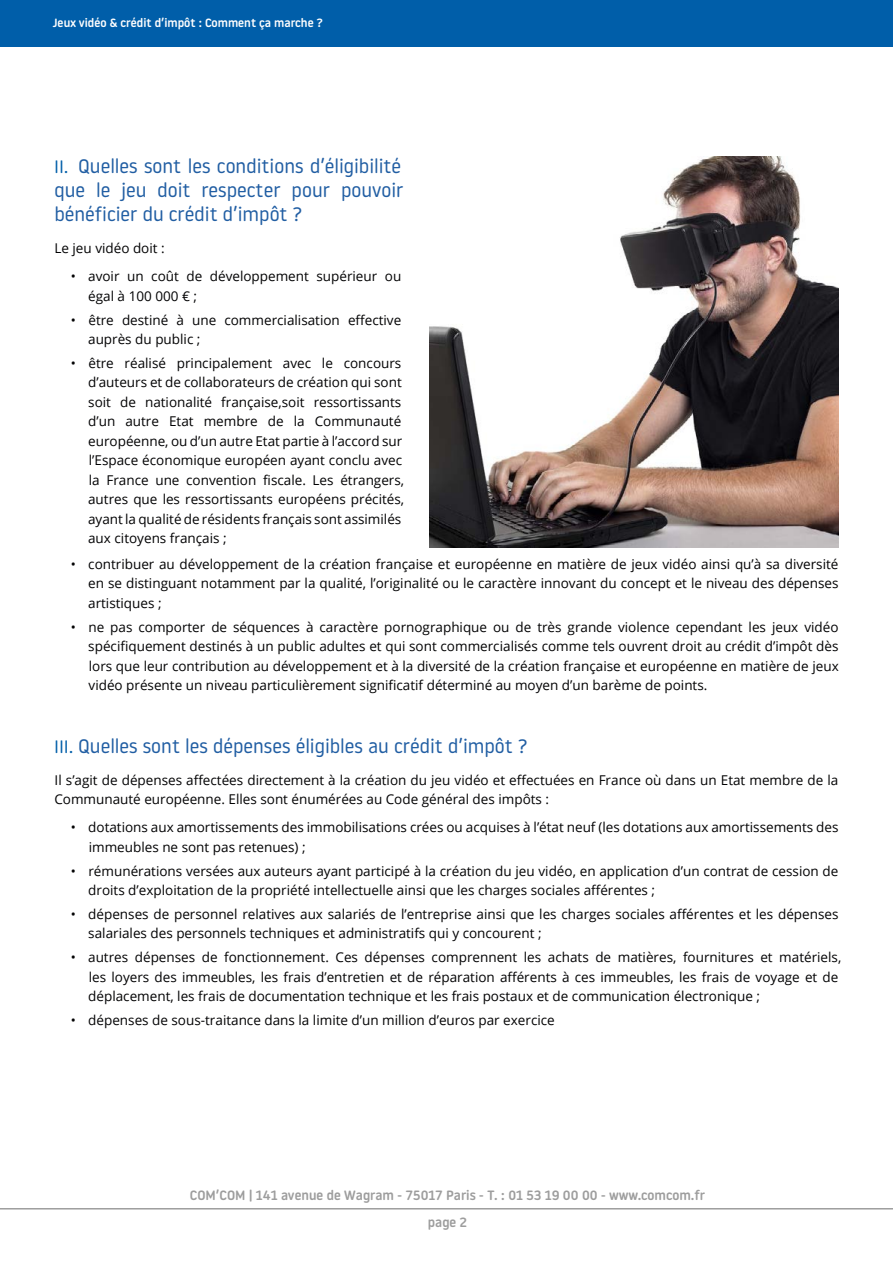
<style>
.page{position:relative;width:893px;height:1263px;background:#fff}
.page>*{position:absolute;margin:0;border:0;box-sizing:border-box;transform-origin:0 0}
.t1{font:19.5px/24px "Roway Round";color:#215ea3;text-align:justify}
.t2{font:13.5px/19.5px "Open Sans";color:#020203}
.t3{font:500 13.5px/26.8px "Roway Round";color:#9d9d9d;text-align:center}
.t4{font:500 12px "Roway Round";color:#fefefe}
.s1{font-size:18px;color:#005ea9}
</style>
<div class="page">
<div style="left:0;top:0;width:893px;height:47px;background:#005ea9"></div>
<hr style="left:0;top:1208px;width:893px;height:1px;background:#9d9d9d">
<img style="left:429px;top:156px;width:410px;height:391px">
<p class="t4" style="left:53px;top:14px;width:272px">Jeux vidéo &amp; crédit d’impôt : Comment ça marche ?</p>
<h1 class="t1" style="left:54px;top:153px;width:351px"><span class="s1">II.</span> Quelles sont les conditions d’éligibilité que le jeu doit respecter pour pouvoir bénéficier du crédit d’impôt ?</h1>
<p class="t2" style="left:54px;top:238px;width:112px">Le jeu vidéo doit :</p>
<p class="t2" style="left:88px;top:266px;width:315px;text-indent:-17px">• avoir un coût de développement supérieur ou égal à 100 000 € ;</p>
<p class="t2" style="left:88px;top:310px;width:315px;text-indent:-17px">• être destiné à une commercialisation effective auprès du public ;</p>
<p class="t2" style="left:88px;top:353px;width:318px;text-indent:-17px">• être réalisé principalement avec le concours d’auteurs et de collaborateurs de création qui sont soit de nationalité française,soit ressortissants d’un autre Etat membre de la Communauté européenne, ou d’un autre Etat partie à l’accord sur l’Espace économique européen ayant conclu avec la France une convention fiscale. Les étrangers, autres que les ressortissants européens précités, ayant la qualité de résidents français sont assimilés aux citoyens français ;</p>
<p class="t2" style="left:88px;top:554px;width:752px;text-align:justify;text-indent:-17px">• contribuer au développement de la création française et européenne en matière de jeux vidéo ainsi qu’à sa diversité en se distinguant notamment par la qualité, l’originalité ou le caractère innovant du concept et le niveau des dépenses artistiques ;</p>
<p class="t2" style="left:88px;top:616px;width:752px;text-align:justify;text-indent:-17px">• ne pas comporter de séquences à caractère pornographique ou de très grande violence cependant les jeux vidéo spécifiquement destinés à un public adultes et qui sont commercialisés comme tels ouvrent droit au crédit d’impôt dès lors que leur contribution au développement et à la diversité de la création française et européenne en matière de jeux vidéo présente un niveau particulièrement significatif déterminé au moyen d’un barème de points.</p>
<h1 class="t1" style="left:54px;top:733px;width:475px"><span class="s1">III.</span> Quelles sont les dépenses éligibles au crédit d’impôt ?</h1>
<p class="t2" style="left:54px;top:770px;width:786px">Il s’agit de dépenses affectées directement à la création du jeu vidéo et effectuées en France où dans un Etat membre de la<br>Communauté européenne. Elles sont énumérées au Code général des impôts :</p>
<p class="t2" style="left:89px;top:817px;width:751px;text-indent:-18px">• dotations aux amortissements des immobilisations crées ou acquises à l’état neuf (les dotations aux amortissements des immeubles ne sont pas retenues) ;</p>
<p class="t2" style="left:88px;top:861px;width:752px;text-indent:-17px">• rémunérations versées aux auteurs ayant participé à la création du jeu vidéo, en application d’un contrat de cession de droits d’exploitation de la propriété intellectuelle ainsi que les charges sociales afférentes ;</p>
<p class="t2" style="left:88px;top:904px;width:752px;text-indent:-17px">• dépenses de personnel relatives aux salariés de l’entreprise ainsi que les charges sociales afférentes et les dépenses salariales des personnels techniques et administratifs qui y concourent ;</p>
<p class="t2" style="left:88px;top:947px;width:755px;text-indent:-17px">• autres dépenses de fonctionnement. Ces dépenses comprennent les achats de matières, fournitures et matériels, les loyers des immeubles, les frais d’entretien et de réparation afférents à ces immeubles, les frais de voyage et de déplacement, les frais de documentation technique et les frais postaux et de communication électronique ;</p>
<p class="t2" style="left:71px;top:1010px;width:485px">• dépenses de sous-traitance dans la limite d’un million d’euros par exercice</p>
<p class="t3" style="left:190px;top:1181px;width:517px">COM’COM | 141 avenue de Wagram - 75017 Paris - T. : 01 53 19 00 00 - www.comcom.fr page 2</p>
</div>
